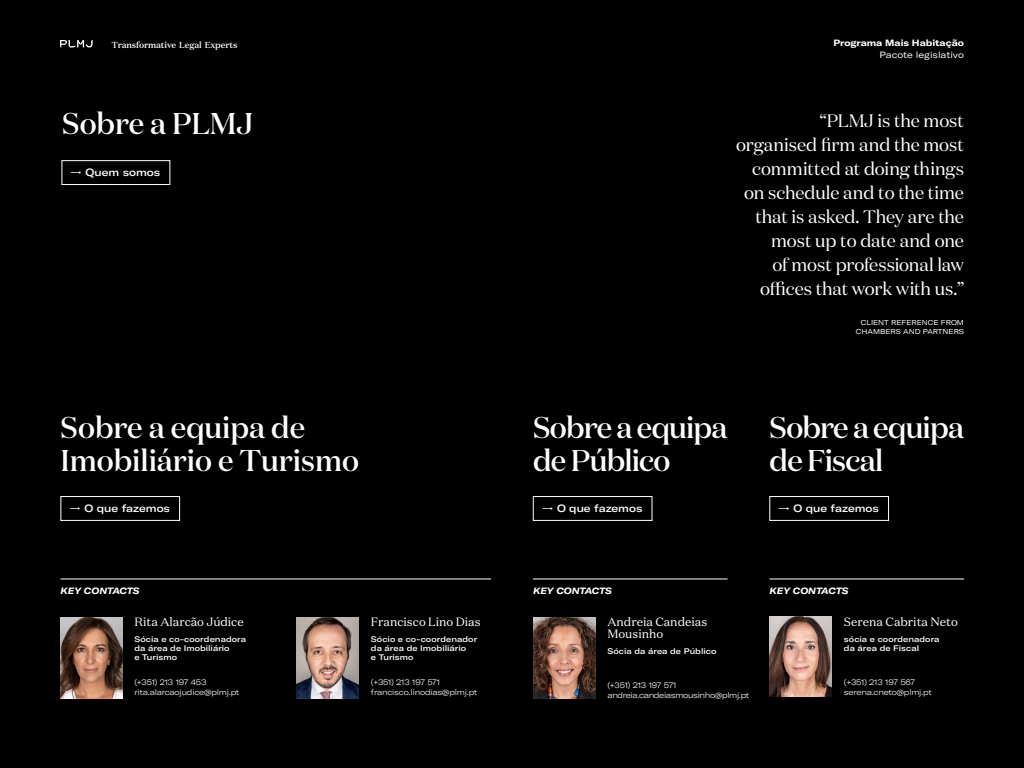
<style>
.page{position:relative;width:1024px;height:768px;background:#000}
.page>*{position:absolute;margin:0;border:0;box-sizing:border-box;transform-origin:0 0}
.t1{font:500 30px/33px "Domaine Display";letter-spacing:-.01em;color:#fff}
.t2{font:18px/24px "Domaine Display";letter-spacing:-.01em;color:#fff;text-align:right}
.t3{font:12px/12px "Domaine Text";color:#fff}
.t4{font:500 expanded 10.4px "GT America";color:#fff}
.t5{font:italic 700 expanded 9px "GT America";color:#fff}
.t6{font:700 expanded 9px "GT America";color:#fff}
.t7{font:expanded 9px "GT America";color:#fff}
.t8{font:500 8.8px "Domaine Text";letter-spacing:-.02em;color:#fff}
.t9{font:300 expanded 8px/10px "GT America";letter-spacing:-.025em;color:#fff}
.t10{font:500 expanded 8px/9px "GT America";letter-spacing:.005em;color:#fff}
.t11{font:expanded 7px/9px "GT America";color:#fff;text-align:right}
</style>
<div class="page">
<svg style="left:60px;top:40px;width:33px;height:8px"></svg>
<hr style="left:770px;top:578px;width:194px;height:1px;background:#fff">
<hr style="left:533px;top:578px;width:195px;height:1px;background:#fff">
<hr style="left:61px;top:578px;width:430px;height:1px;background:#fff">
<img style="left:770px;top:616px;width:62px;height:81px">
<div style="left:62px;top:160px;width:108px;height:25px;border:1px solid #fff"></div>
<div style="left:61px;top:496px;width:119px;height:25px;border:1px solid #fff"></div>
<div style="left:769px;top:496px;width:120px;height:25px;border:1px solid #fff"></div>
<div style="left:533px;top:496px;width:119px;height:25px;border:1px solid #fff"></div>
<img style="left:60px;top:618px;width:62px;height:80px">
<img style="left:296px;top:618px;width:63px;height:80px">
<img style="left:533px;top:618px;width:62px;height:80px">
<p class="t8" style="left:111px;top:39px;width:128px">Transformative Legal Experts</p>
<p class="t6" style="left:833px;top:37px;width:132px">Programa Mais Habitação</p>
<p class="t7" style="left:880px;top:49px;width:86px">Pacote legislativo</p>
<h1 class="t1" style="left:62px;top:107px;width:193px">Sobre a PLMJ</h1>
<p class="t4" style="left:70px;top:166px;width:91px">→ Quem somos</p>
<h1 class="t1" style="left:61px;top:411px;width:300px">Sobre a equipa de<br>Imobiliário e Turismo</h1>
<p class="t2" style="left:736px;top:109px;width:229px">“PLMJ is the most organised firm and the most committed at doing things on schedule and to the time that is asked. They are the most up to date and one<br>of most professional law offices that work with us.”</p>
<p class="t11" style="left:856px;top:318px;width:110px">CLIENT REFERENCE FROM<br>CHAMBERS AND PARTNERS</p>
<h1 class="t1" style="left:533px;top:411px;width:196px">Sobre a equipa de Público</h1>
<h1 class="t1" style="left:769px;top:411px;width:196px">Sobre a equipa de Fiscal</h1>
<p class="t4" style="left:69px;top:502px;width:102px">→ O que fazemos</p>
<p class="t4" style="left:542px;top:502px;width:102px">→ O que fazemos</p>
<p class="t4" style="left:778px;top:502px;width:102px">→ O que fazemos</p>
<p class="t5" style="left:61px;top:585px;width:80px">KEY CONTACTS</p>
<p class="t5" style="left:533px;top:585px;width:80px">KEY CONTACTS</p>
<p class="t5" style="left:770px;top:585px;width:80px">KEY CONTACTS</p>
<p class="t3" style="left:844px;top:615px;width:116px">Serena Cabrita Neto</p>
<p class="t10" style="left:844px;top:634px;width:97px">sócia e coordenadora da área de Fiscal</p>
<p class="t9" style="left:844px;top:677px;width:90px">(+351) 213 197 567 serena.cneto@plmj.pt</p>
<p class="t3" style="left:134px;top:616px;width:111px">Rita Alarcão Júdice</p>
<p class="t10" style="left:134px;top:635px;width:113px">Sócia e co-coordenadora da área de Imobiliário<br>e Turismo</p>
<p class="t9" style="left:134px;top:677px;width:106px">(+351) 213 197 453 rita.alarcaojudice@plmj.pt</p>
<p class="t3" style="left:607px;top:616px;width:101px">Andreia Candeias<br>Mousinho</p>
<p class="t10" style="left:607px;top:647px;width:110px">Sócia da área de Público</p>
<p class="t9" style="left:607px;top:680px;width:143px">(+351) 213 197 571 andreia.candeiasmousinho@plmj.pt</p>
<p class="t3" style="left:371px;top:616px;width:111px">Francisco Lino Dias</p>
<p class="t10" style="left:371px;top:635px;width:108px">Sócio e co-coordenador da área de Imobiliário<br>e Turismo</p>
<p class="t9" style="left:371px;top:677px;width:108px">(+351) 213 197 571 francisco.linodias@plmj.pt</p>
</div>
